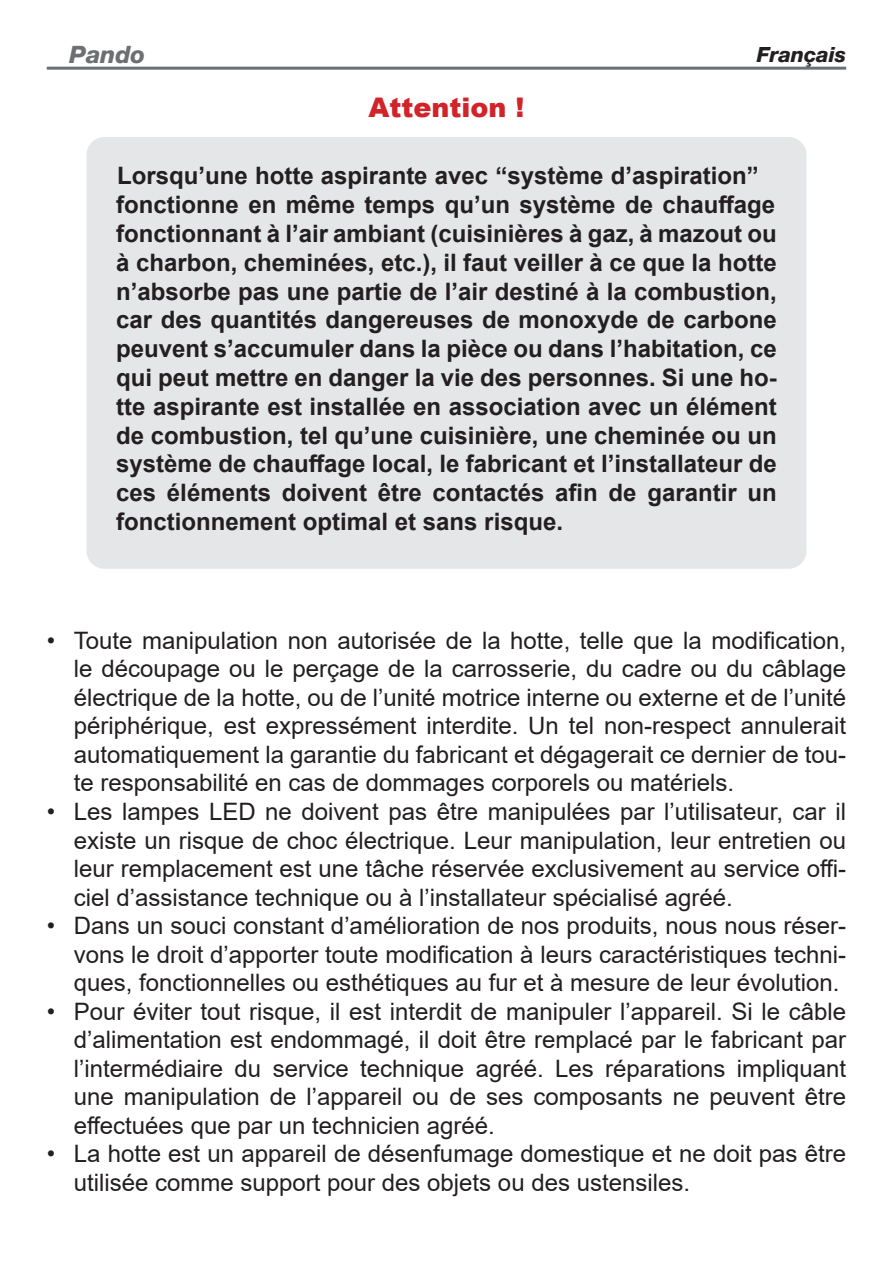
<style>
.page{position:relative;width:893px;height:1263px;background:#fff}
.page>*{position:absolute;margin:0;border:0;box-sizing:border-box;transform-origin:0 0}
.t1{font:900 27px "Arial";color:#d1232a}
.t2{font:24px/28.5px "Arial";color:#231f20;text-align:justify}
.t3{font:700 24px/28.8px "Arial";color:#231f20}
.t4{font:italic 800 24px "Helvetica Neue LT Std";color:#6c7072}
.t5{font:italic 800 21px "Helvetica Neue LT Std";color:#231f20}
</style>
<div class="page">
<hr style="left:47px;top:67px;width:799px;height:3px;background:#6c7072">
<div style="left:86px;top:137px;width:720px;height:432px;background:#e4e6e8;border-radius:18px"></div>
<p class="t4" style="left:70px;top:40px;width:77px">Pando</p>
<p class="t5" style="left:757px;top:42px;width:91px">Français</p>
<p class="t1" style="left:368px;top:87px;width:157px">Attention !</p>
<p class="t3" style="left:116px;top:162px;width:662px">Lorsqu’une hotte aspirante avec “système d’aspiration” fonctionne en même temps qu’un système de chauffage fonctionnant à l’air ambiant (cuisinières à gaz, à mazout ou à charbon, cheminées, etc.), il faut veiller à ce que la hotte n’absorbe pas une partie de l’air destiné à la combustion, car des quantités dangereuses de monoxyde de carbone peuvent s’accumuler dans la pièce ou dans l’habitation, ce qui peut mettre en danger la vie des personnes. Si une ho&shy;tte aspirante est installée en association avec un élément de combustion, tel qu’une cuisinière, une cheminée ou un système de chauffage local, le fabricant et l’installateur de ces éléments doivent être contactés afin de garantir un fonctionnement optimal et sans risque.</p>
<p class="t2" style="left:74px;top:626px;width:774px;text-indent:-27px">• Toute manipulation non autorisée de la hotte, telle que la modification, le découpage ou le perçage de la carrosserie, du cadre ou du câblage électrique de la hotte, ou de l’unité motrice interne ou externe et de l’unité périphérique, est expressément interdite. Un tel non-respect annulerait automatiquement la garantie du fabricant et dégagerait ce dernier de tou&shy;te responsabilité en cas de dommages corporels ou matériels.</p>
<p class="t2" style="left:74px;top:797px;width:774px;text-indent:-27px">• Les lampes LED ne doivent pas être manipulées par l’utilisateur, car il existe un risque de choc électrique. Leur manipulation, leur entretien ou leur remplacement est une tâche réservée exclusivement au service offi&shy;ciel d’assistance technique ou à l’installateur spécialisé agréé.</p>
<p class="t2" style="left:74px;top:911px;width:774px;text-indent:-27px">• Dans un souci constant d’amélioration de nos produits, nous nous réser&shy;vons le droit d’apporter toute modification à leurs caractéristiques techni&shy;ques, fonctionnelles ou esthétiques au fur et à mesure de leur évolution.</p>
<p class="t2" style="left:74px;top:997px;width:774px;text-indent:-27px">• Pour éviter tout risque, il est interdit de manipuler l’appareil. Si le câble d’alimentation est endommagé, il doit être remplacé par le fabricant par l’intermédiaire du service technique agréé. Les réparations impliquant une manipulation de l’appareil ou de ses composants ne peuvent être effectuées que par un technicien agréé.</p>
<p class="t2" style="left:74px;top:1139px;width:774px;text-indent:-27px">• La hotte est un appareil de désenfumage domestique et ne doit pas être utilisée comme support pour des objets ou des ustensiles.</p>
</div>
